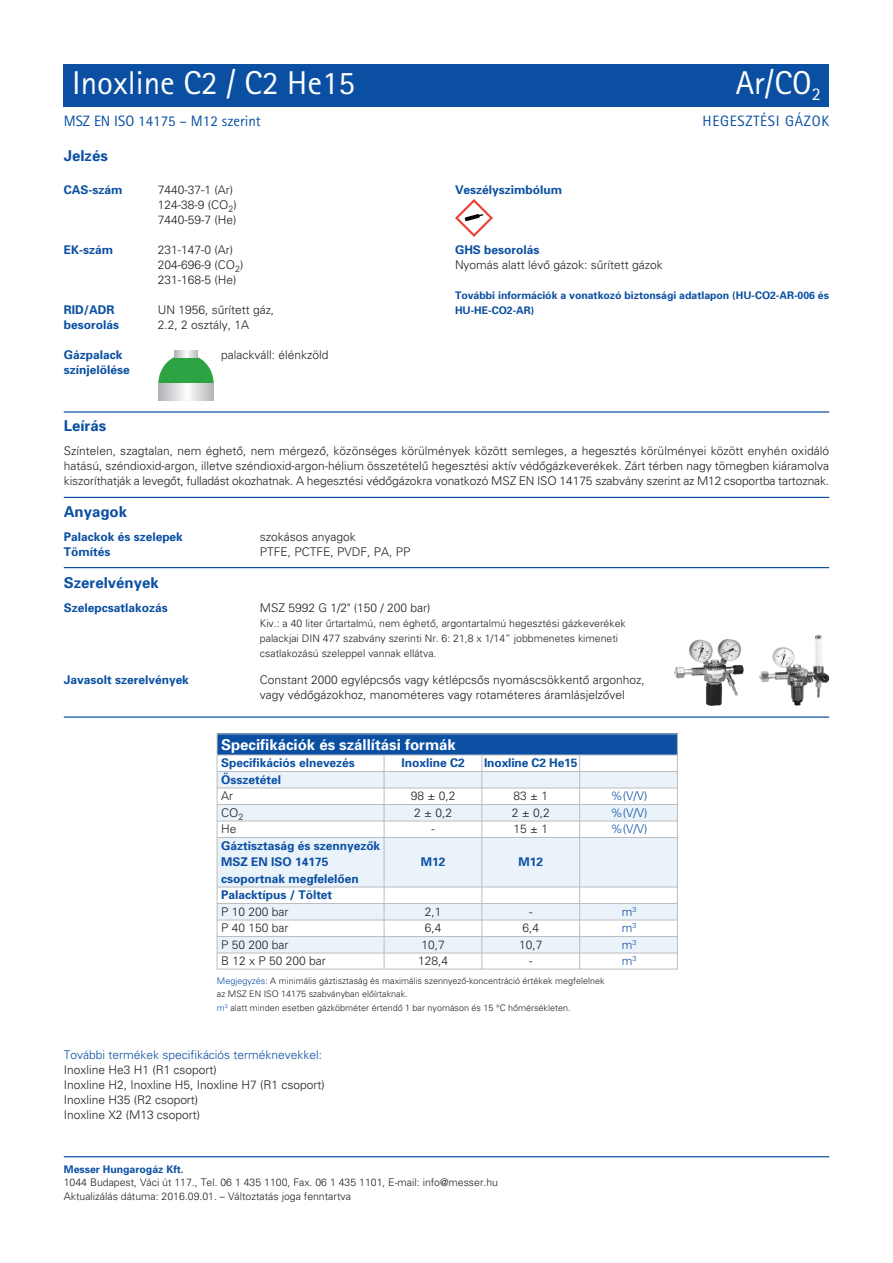
<style>
.page{position:relative;width:893px;height:1263px;background:#fff}
.page>*{position:absolute;margin:0;border:0;box-sizing:border-box;transform-origin:0 0}
.t1{font:33px "AT Rotis Sans Serif";color:#fff}
.t2{font:15px "Univers H Bold";color:#0a4fa2}
.t3{font:15px "Univers H Bold";color:#fff}
.t4{font:15px "AT Rotis Sans Serif";color:#0a4fa2}
.t5{font:15px "AT Rotis Sans Serif";letter-spacing:.05em;color:#0a4fa2}
.t6{font:12px/15px "Univers H Light";color:#231f20}
.t7{font:12px/16.5px "Univers H Bold";color:#0a4fa2}
.t8{font:12px "Univers H Light";color:#0a4fa2}
.t9{font:10.5px/15px "Univers H Light";color:#231f20}
.t10{font:10.5px/15px "Univers H Bold";color:#0a4fa2}
.t11{font:9px/13.5px "Univers H Light";color:#231f20}
.s1{color:#0a4fa2}
</style>
<div class="page">
<div style="left:64px;top:64px;width:765px;height:42px;background:#0a4fa2"></div>
<svg style="left:158px;top:357px;width:56px;height:27px"></svg>
<svg style="left:158px;top:384px;width:56px;height:16px"></svg>
<svg style="left:174px;top:350px;width:24px;height:7px"></svg>
<img style="left:455px;top:199px;width:37px;height:37px">
<hr style="left:64px;top:411px;width:765px;height:2px;background:#0a4fa2">
<hr style="left:64px;top:567px;width:765px;height:1px;background:#0a4fa2">
<hr style="left:64px;top:1156px;width:765px;height:1px;background:#0a4fa2">
<hr style="left:64px;top:716px;width:765px;height:2px;background:#0a4fa2">
<hr style="left:64px;top:497px;width:765px;height:1px;background:#0a4fa2">
<img style="left:674px;top:639px;width:70px;height:67px">
<img style="left:759px;top:634px;width:71px;height:72px">
<div style="left:217px;top:838px;width:461px;height:49px;background:#eaf2fa"></div>
<div style="left:217px;top:772px;width:461px;height:16px;background:#eaf2fa"></div>
<div style="left:217px;top:805px;width:461px;height:16px;background:#eaf2fa"></div>
<div style="left:217px;top:903px;width:461px;height:17px;background:#eaf2fa"></div>
<div style="left:217px;top:936px;width:461px;height:17px;background:#eaf2fa"></div>
<div style="left:217px;top:734px;width:460px;height:21px;background:#0a4fa2"></div>
<hr style="left:217px;top:755px;width:461px;height:1px;background:#bcbdc0">
<hr style="left:217px;top:788px;width:460px;height:1px;background:#bcbdc0">
<hr style="left:217px;top:771px;width:460px;height:1px;background:#bcbdc0">
<hr style="left:217px;top:804px;width:460px;height:1px;background:#bcbdc0">
<hr style="left:217px;top:821px;width:460px;height:1px;background:#bcbdc0">
<hr style="left:217px;top:837px;width:460px;height:1px;background:#bcbdc0">
<hr style="left:217px;top:887px;width:460px;height:1px;background:#bcbdc0">
<hr style="left:217px;top:903px;width:460px;height:1px;background:#bcbdc0">
<hr style="left:217px;top:920px;width:460px;height:1px;background:#bcbdc0">
<hr style="left:217px;top:936px;width:460px;height:1px;background:#bcbdc0">
<hr style="left:217px;top:953px;width:460px;height:1px;background:#bcbdc0">
<hr style="left:384px;top:755px;width:1px;height:214px;background:#bcbdc0">
<hr style="left:482px;top:755px;width:1px;height:214px;background:#bcbdc0">
<hr style="left:579px;top:755px;width:1px;height:214px;background:#bcbdc0">
<div style="left:217px;top:734px;width:461px;height:235px;border:1px solid #bcbdc0"></div>
<h1 class="t1" style="left:72px;top:70px;width:284px">Inoxline C2 / C2 He15</h1>
<h1 class="t1" style="left:736px;top:70px;width:86px">Ar/CO<sub>2</sub></h1>
<p class="t4" style="left:64px;top:116px;width:199px">MSZ EN ISO 14175 – M12 szerint</p>
<p class="t5" style="left:702px;top:116px;width:128px">HEGESZTÉSI GÁZOK</p>
<p class="t2" style="left:64px;top:150px;width:46px">Jelzés</p>
<p class="t7" style="left:64px;top:182px;width:60px">CAS-szám</p>
<p class="t6" style="left:158px;top:183px;width:80px">7440-37-1 (Ar)<br>124-38-9 (CO<sub>2</sub>)<br>7440-59-7 (He)</p>
<p class="t7" style="left:64px;top:242px;width:51px">EK-szám</p>
<p class="t6" style="left:158px;top:243px;width:87px">231-147-0 (Ar)<br>204-696-9 (CO<sub>2</sub>)<br>231-168-5 (He)</p>
<p class="t7" style="left:64px;top:302px;width:52px">RID/ADR</p>
<p class="t6" style="left:158px;top:303px;width:118px">UN 1956, sûrített gáz,</p>
<p class="t7" style="left:64px;top:317px;width:57px">besorolás</p>
<p class="t6" style="left:158px;top:318px;width:93px">2.2, 2 osztály, 1A</p>
<p class="t7" style="left:64px;top:347px;width:60px">Gázpalack</p>
<p class="t6" style="left:221px;top:348px;width:109px">palackváll: élénkzöld</p>
<p class="t7" style="left:64px;top:362px;width:67px">színjelölése</p>
<p class="t7" style="left:455px;top:182px;width:109px">Veszélyszimbólum</p>
<p class="t7" style="left:455px;top:242px;width:86px">GHS besorolás</p>
<p class="t6" style="left:455px;top:258px;width:209px">Nyomás alatt lévô gázok: sûrített gázok</p>
<p class="t10" style="left:455px;top:289px;width:375px">További információk a vonatkozó biztonsági adatlapon (HU-CO2-AR-006 és<br>HU-HE-CO2-AR)</p>
<p class="t2" style="left:64px;top:420px;width:44px">Leírás</p>
<p class="t6" style="left:64px;top:444px;width:767px;text-align:justify">Színtelen, szagtalan, nem éghetô, nem mérgezô, közönséges körülmények között semleges, a hegesztés körülményei között enyhén oxidáló hatású, széndioxid-argon, illetve széndioxid-argon-hélium összetételû hegesztési aktív védôgázkeverékek. Zárt térben nagy tömegben kiáramolva kiszoríthatják a levegôt, fulladást okozhatnak. A hegesztési védôgázokra vonatkozó MSZ EN ISO 14175 szabvány szerint az M12 csoportba tartoznak.</p>
<p class="t2" style="left:64px;top:506px;width:65px">Anyagok</p>
<p class="t7" style="left:64px;top:529px;width:121px">Palackok és szelepek</p>
<p class="t6" style="left:260px;top:530px;width:97px">szokásos anyagok</p>
<p class="t7" style="left:64px;top:544px;width:48px">Tömítés</p>
<p class="t6" style="left:260px;top:545px;width:152px">PTFE, PCTFE, PVDF, PA, PP</p>
<p class="t2" style="left:64px;top:577px;width:96px">Szerelvények</p>
<p class="t7" style="left:64px;top:600px;width:105px">Szelepcsatlakozás</p>
<p class="t6" style="left:260px;top:601px;width:172px">MSZ 5992 G 1/2" (150 / 200 bar)</p>
<p class="t9" style="left:260px;top:616px;width:367px">Kiv.: a 40 liter ûrtartalmú, nem éghetô, argontartalmú hegesztési gázkeverékek palackjai DIN 477 szabvány szerinti Nr. 6: 21,8 x 1/14” jobbmenetes kimeneti csatlakozású szeleppel vannak ellátva.</p>
<p class="t7" style="left:64px;top:672px;width:127px">Javasolt szerelvények</p>
<p class="t6" style="left:260px;top:673px;width:386px">Constant 2000 egylépcsôs vagy kétlépcsôs nyomáscsökkentô argonhoz, vagy védôgázokhoz, manométeres vagy rotaméteres áramlásjelzôvel</p>
<p class="t3" style="left:221px;top:739px;width:236px">Specifikációk és szállítási formák</p>
<p class="t7" style="left:221px;top:756px;width:135px">Specifikációs elnevezés</p>
<p class="t7" style="left:401px;top:756px;width:65px">Inoxline C2</p>
<p class="t7" style="left:484px;top:756px;width:95px">Inoxline C2 He15</p>
<p class="t7" style="left:221px;top:772px;width:61px">Összetétel</p>
<p class="t6" style="left:221px;top:789px;width:13px">Ar</p>
<p class="t6" style="left:411px;top:789px;width:46px">98 ± 0,2</p>
<p class="t6" style="left:513px;top:789px;width:36px">83 ± 1</p>
<p class="t8" style="left:611px;top:792px;width:38px">%(V/V)</p>
<p class="t6" style="left:221px;top:806px;width:24px">CO<sub>2</sub></p>
<p class="t6" style="left:414px;top:806px;width:39px">2 ± 0,2</p>
<p class="t6" style="left:512px;top:806px;width:39px">2 ± 0,2</p>
<p class="t8" style="left:611px;top:808px;width:38px">%(V/V)</p>
<p class="t6" style="left:221px;top:822px;width:17px">He</p>
<p class="t6" style="left:431px;top:822px;width:5px">-</p>
<p class="t6" style="left:513px;top:822px;width:36px">15 ± 1</p>
<p class="t8" style="left:611px;top:825px;width:38px">%(V/V)</p>
<p class="t7" style="left:221px;top:838px;width:161px">Gáztisztaság és szennyezôk<br>MSZ EN ISO 14175 csoportnak megfelelôen<br>Palacktípus / Töltet</p>
<p class="t6" style="left:221px;top:905px;width:69px">P 10 200 bar</p>
<p class="t6" style="left:425px;top:905px;width:18px">2,1</p>
<p class="t6" style="left:529px;top:905px;width:5px">-</p>
<p class="t8" style="left:622px;top:907px;width:16px">m<sup>3</sup></p>
<p class="t6" style="left:221px;top:921px;width:69px">P 40 150 bar</p>
<p class="t6" style="left:425px;top:921px;width:18px">6,4</p>
<p class="t6" style="left:522px;top:921px;width:18px">6,4</p>
<p class="t8" style="left:622px;top:924px;width:16px">m<sup>3</sup></p>
<p class="t6" style="left:221px;top:938px;width:69px">P 50 200 bar</p>
<p class="t6" style="left:421px;top:938px;width:25px">10,7</p>
<p class="t6" style="left:519px;top:938px;width:25px">10,7</p>
<p class="t8" style="left:622px;top:940px;width:16px">m<sup>3</sup></p>
<p class="t6" style="left:221px;top:954px;width:106px">B 12 x P 50 200 bar</p>
<p class="t6" style="left:418px;top:954px;width:31px">128,4</p>
<p class="t6" style="left:529px;top:954px;width:5px">-</p>
<p class="t8" style="left:622px;top:957px;width:16px">m<sup>3</sup></p>
<p class="t7" style="left:421px;top:854px;width:26px">M12</p>
<p class="t7" style="left:519px;top:854px;width:26px">M12</p>
<p class="t11" style="left:217px;top:975px;width:389px"><span class="s1">Megjegyzés:</span> A minimális gáztisztaság és maximális szennyezô-koncentráció értékek megfelelnek az MSZ EN ISO 14175 szabványban elôírtaknak.<br><span class="s1">m</span><sup>3</sup> alatt minden esetben gázköbméter értendô 1 bar nyomáson és 15 °C hômérsékleten.</p>
<p class="t8" style="left:64px;top:1050px;width:260px">További termékek specifikációs terméknevekkel:</p>
<p class="t6" style="left:64px;top:1063px;width:263px">Inoxline He3 H1 (R1 csoport)<br>Inoxline H2, Inoxline H5, Inoxline H7 (R1 csoport)<br>Inoxline H35 (R2 csoport)<br>Inoxline X2 (M13 csoport)</p>
<p class="t10" style="left:64px;top:1163px;width:122px">Messer Hungarogáz Kft.</p>
<p class="t9" style="left:64px;top:1177px;width:436px;line-height:13.5px">1044 Budapest, Váci út 117., Tel. 06 1 435 1100, Fax. 06 1 435 1101, E-mail: info@messer.hu<br>Aktualizálás dátuma: 2016.09.01. – Változtatás joga fenntartva</p>
</div>
